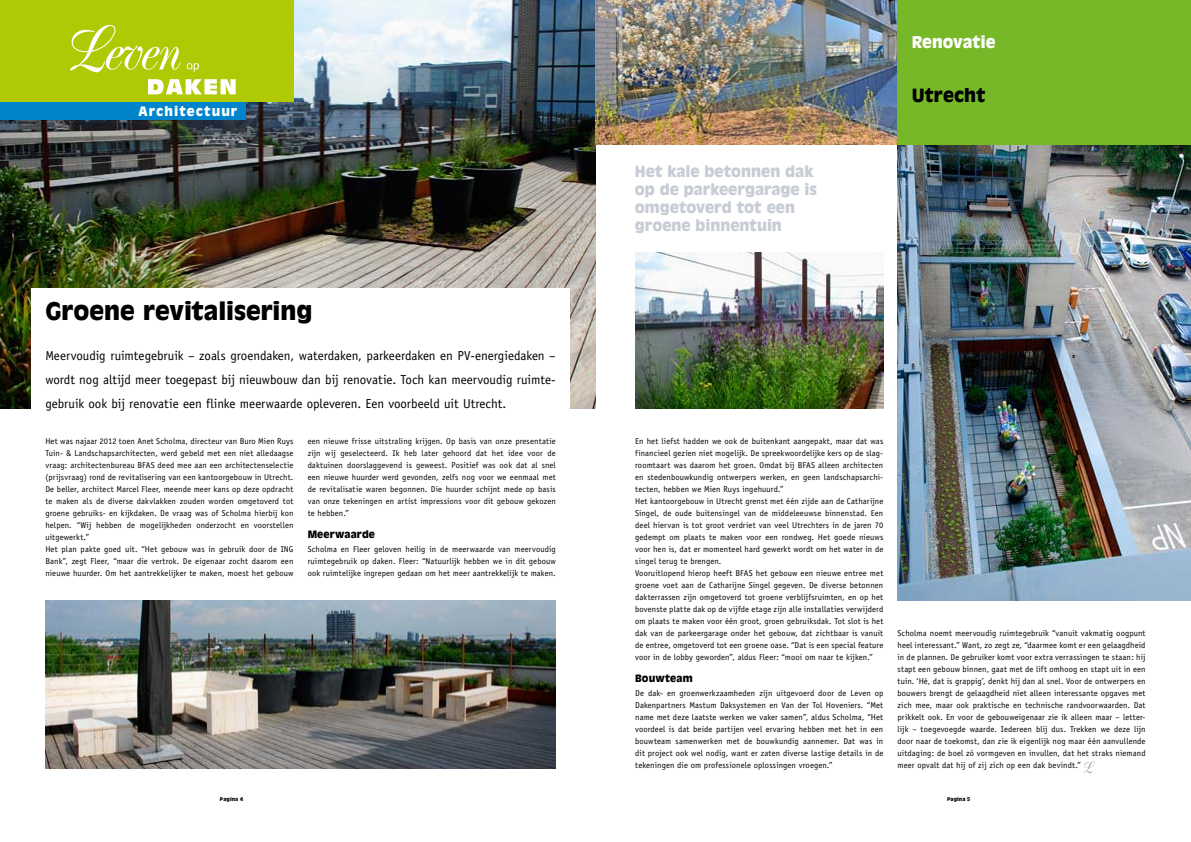
<style>
.page{position:relative;width:1191px;height:842px;background:#fff}
.page>*{position:absolute;margin:0;border:0;box-sizing:border-box;transform-origin:0 0}
.t1{font:900 24px "Antique Olive";color:#000}
.t2{font:900 18px "Antique Olive";letter-spacing:.005em;color:#000}
.t3{font:900 16px "Antique Olive";letter-spacing:-.005em;color:#fff}
.t4{font:900 15px/18px "Antique Olive";color:#c7ccd5}
.t5{font:13px/24px "Officina Sans";color:#000;text-align:justify}
.t6{font:900 12.8px "Antique Olive";letter-spacing:.085em;color:#fff}
.t7{font:900 10px "Antique Olive";letter-spacing:.01em;color:#000}
.t8{font:8.5px/12px "Officina Sans";letter-spacing:.015em;color:#000;text-align:justify}
.t9{font:900 5px "Antique Olive";letter-spacing:.025em;color:#000}
</style>
<div class="page">
<img style="left:0;top:0;width:595px;height:408px">
<svg style="left:1084px;top:761px;width:11px;height:12px"></svg>
<div style="left:32px;top:288px;width:538px;height:162px;background:#fff"></div>
<img style="left:45px;top:600px;width:511px;height:168px">
<img style="left:635px;top:252px;width:248px;height:156px">
<img style="left:897px;top:144px;width:294px;height:456px">
<img style="left:595px;top:0;width:302px;height:144px">
<div style="left:0;top:0;width:293px;height:102px;background:#afca05"></div>
<svg style="left:70px;top:25px;width:111px;height:47px"></svg>
<svg style="left:148px;top:79px;width:88px;height:15px"></svg>
<svg style="left:187px;top:63px;width:12px;height:9px"></svg>
<div style="left:0;top:102px;width:246px;height:18px;background:#0085cd"></div>
<div style="left:897px;top:0;width:294px;height:144px;background:#76b828"></div>
<h3 class="t6" style="left:138px;top:104px;width:100px">Architectuur</h3>
<h1 class="t1" style="left:45px;top:297px;width:269px">Groene revitalisering</h1>
<p class="t5" style="left:45px;top:344px;width:512px">Meervoudig ruimtegebruik – zoals groendaken, waterdaken, parkeerdaken en PV-energiedaken – wordt nog altijd meer toegepast bij nieuwbouw dan bij renovatie. Toch kan meervoudig ruimte&shy;gebruik ook bij renovatie een flinke meerwaarde opleveren. Een voorbeeld uit Utrecht.</p>
<p class="t8" style="left:45px;top:435px;width:250px;text-align:left">Het was najaar 2012 toen Anet Scholma, directeur van Buro Mien Ruys Tuin- &amp; Landschapsarchitecten, werd gebeld met een niet alledaagse vraag: architectenbureau BFAS deed mee aan een architectenselectie (prijsvraag) rond de revitalisering van een kantoorgebouw in Utrecht.<br>De beller, architect Marcel Fleer, meende meer kans op deze opdracht te maken als de diverse dakvlakken zouden worden omgetoverd tot groene gebruiks- en kijkdaken. De vraag was of Scholma hierbij kon helpen. “Wij hebben de mogelijkheden onderzocht en voorstellen uitgewerkt.”<br>Het plan pakte goed uit. “Het gebouw was in gebruik door de ING Bank”, zegt Fleer, “maar die vertrok. De eigenaar zocht daarom een nieuwe huurder. Om het aantrekkelijker te maken, moest het gebouw</p>
<p class="t8" style="left:308px;top:435px;width:250px">een nieuwe frisse uitstraling krijgen. Op basis van onze presentatie zijn wij geselecteerd. Ik heb later gehoord dat het idee voor de daktuinen doorslaggevend is geweest. Positief was ook dat al snel een nieuwe huurder werd gevonden, zelfs nog voor we eenmaal met de revitalisatie waren begonnen. Die huurder schijnt mede op basis van onze tekeningen en artist impressions voor dit gebouw gekozen te hebben.”</p>
<p class="t7" style="left:308px;top:528px;width:69px">Meerwaarde</p>
<p class="t8" style="left:308px;top:543px;width:250px">Scholma en Fleer geloven heilig in de meerwaarde van meervoudig ruimtegebruik op daken. Fleer: “Natuurlijk hebben we in dit gebouw ook ruimtelijke ingrepen gedaan om het meer aantrekkelijk te maken.</p>
<h3 class="t4" style="left:635px;top:162px;width:184px">Het kale betonnen dak op de parkeergarage is omgetoverd tot een groene binnentuin</h3>
<h3 class="t3" style="left:911px;top:33px;width:85px">Renovatie</h3>
<h2 class="t2" style="left:911px;top:85px;width:75px">Utrecht</h2>
<p class="t8" style="left:635px;top:435px;width:250px;text-align:left">En het liefst hadden we ook de buitenkant aangepakt, maar dat was financieel gezien niet mogelijk. De spreekwoordelijke kers op de slag&shy;roomtaart was daarom het groen. Omdat bij BFAS alleen architecten en stedenbouwkundig ontwerpers werken, en geen landschapsarchi&shy;tecten, hebben we Mien Ruys ingehuurd.”<br>Het kantoorgebouw in Utrecht grenst met één zijde aan de Catharijne Singel, de oude buitensingel van de middeleeuwse binnenstad. Een deel hiervan is tot groot verdriet van veel Utrechters in de jaren 70 gedempt om plaats te maken voor een rondweg. Het goede nieuws voor hen is, dat er momenteel hard gewerkt wordt om het water in de singel terug te brengen.<br>Vooruitlopend hierop heeft BFAS het gebouw een nieuwe entree met groene voet aan de Catharijne Singel gegeven. De diverse betonnen dakterrassen zijn omgetoverd tot groene verblijfsruimten, en op het bovenste platte dak op de vijfde etage zijn alle installaties verwijderd om plaats te maken voor één groot, groen gebruiksdak. Tot slot is het dak van de parkeergarage onder het gebouw, dat zichtbaar is vanuit de entree, omgetoverd tot een groene oase. “Dat is een special feature voor in de lobby geworden”, aldus Fleer: “mooi om naar te kijken.”</p>
<p class="t7" style="left:635px;top:672px;width:59px">Bouwteam</p>
<p class="t8" style="left:635px;top:687px;width:250px">De dak- en groenwerkzaamheden zijn uitgevoerd door de Leven op Dakenpartners Mastum Daksystemen en Van der Tol Hoveniers. “Met name met deze laatste werken we vaker samen”, aldus Scholma, “Het voordeel is dat beide partijen veel ervaring hebben met het in een bouwteam samenwerken met de bouwkundig aannemer. Dat was in dit project ook wel nodig, want er zaten diverse lastige details in de tekeningen die om professionele oplossingen vroegen.”</p>
<p class="t8" style="left:897px;top:627px;width:250px">Scholma noemt meervoudig ruimtegebruik “vanuit vakmatig oogpunt heel interessant.” Want, zo zegt ze, “daarmee komt er een gelaagdheid in de plannen. De gebruiker komt voor extra verrassingen te staan: hij stapt een gebouw binnen, gaat met de lift omhoog en stapt uit in een tuin. ‘Hé, dat is grappig’, denkt hij dan al snel. Voor de ontwerpers en bouwers brengt de gelaagdheid niet alleen interessante opgaves met zich mee, maar ook praktische en technische randvoorwaarden. Dat prikkelt ook. En voor de gebouweigenaar zie ik alleen maar – letter&shy;lijk – toegevoegde waarde. Iedereen blij dus. Trekken we deze lijn door naar de toekomst, dan zie ik eigenlijk nog maar één aanvullende uitdaging: de boel zó vormgeven en invullen, dat het straks niemand meer opvalt dat hij of zij zich op een dak bevindt.”</p>
<p class="t9" style="left:220px;top:796px;width:25px">Pagina 4</p>
<p class="t9" style="left:947px;top:796px;width:25px">Pagina 5</p>
</div>
